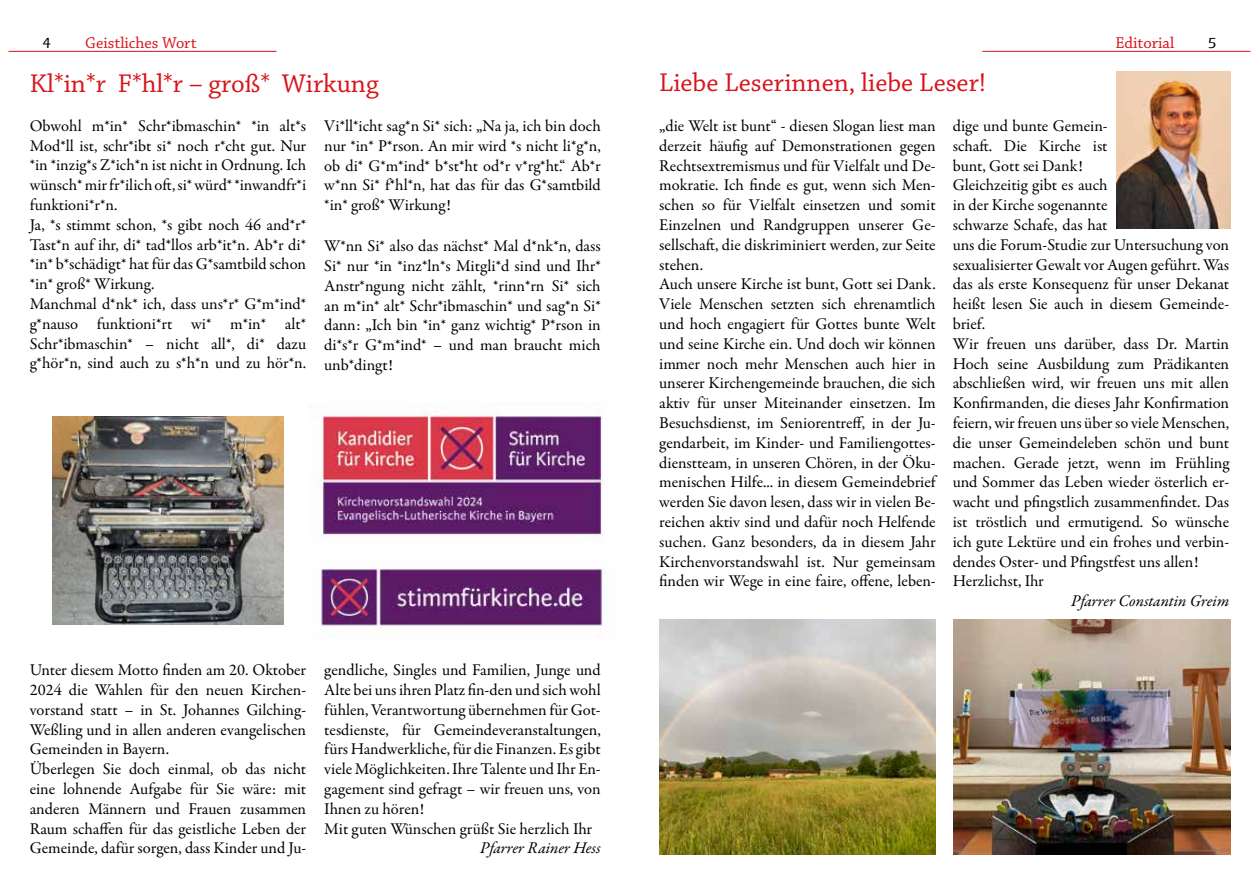
<style>
.page{position:relative;width:1259px;height:893px;background:#fff}
.page>*{position:absolute;margin:0;border:0;box-sizing:border-box;transform-origin:0 0}
.t1{font:27px "Chaparral Pro";color:#d8141b}
.t2{font:16.5px/19.8px "Garamond Premr Pro";color:#000}
.t3{font:italic 16.5px "Garamond Premr Pro";color:#000}
.t4{font:16.5px "Chaparral Pro";color:#d8141b}
.t5{font:16.5px "Chaparral Pro";color:#d81016}
.t6{font:500 15px "Eras ITC";color:#000}
</style>
<div class="page">
<hr style="left:9px;top:51px;width:267px;height:1px;background:#d81016">
<hr style="left:982px;top:51px;width:268px;height:1px;background:#d81016">
<img style="left:52px;top:417px;width:232px;height:207px">
<img style="left:954px;top:620px;width:276px;height:235px">
<img style="left:1116px;top:71px;width:114px;height:158px">
<img style="left:659px;top:620px;width:276px;height:235px">
<img style="left:314px;top:403px;width:290px;height:137px">
<img style="left:320px;top:568px;width:286px;height:69px">
<p class="t5" style="left:1115px;top:33px;width:60px">Editorial</p>
<p class="t4" style="left:85px;top:34px;width:113px">Geistliches Wort</p>
<p class="t6" style="left:43px;top:34px;width:10px">4</p>
<p class="t6" style="left:1207px;top:34px;width:10px">5</p>
<h1 class="t1" style="left:659px;top:68px;width:328px">Liebe Leserinnen, liebe Leser!</h1>
<h1 class="t1" style="left:30px;top:69px;width:350px">Kl*in*r F*hl*r – groß* Wirkung</h1>
<p class="t2" style="left:30px;top:116px;width:278px">Obwohl m*in* Schr*ibmaschin* *in alt*s Mod*ll ist, schr*ibt si* noch r*cht gut. Nur *in *inzig*s Z*ich*n ist nicht in Ordnung. Ich wünsch* mir fr*ilich oft, si* würd* *inwandfr*i funktioni*r*n.<br>Ja, *s stimmt schon, *s gibt noch 46 and*r* Tast*n auf ihr, di* tad*llos arb*it*n. Ab*r di* *in* b*schädigt* hat für das G*samtbild schon *in* groß* Wirkung.<br>Manchmal d*nk* ich, dass uns*r* G*m*ind* g*nauso funktioni*rt wi* m*in* alt* Schr*ibmaschin* – nicht all*, di* dazu g*hör*n, sind auch zu s*h*n und zu hör*n.</p>
<p class="t2" style="left:324px;top:116px;width:278px;text-align:justify">Vi*ll*icht sag*n Si* sich: „Na ja, ich bin doch nur *in* P*rson. An mir wird *s nicht li*g*n, ob di* G*m*ind* b*st*ht od*r v*rg*ht.“ Ab*r w*nn Si* f*hl*n, hat das für das G*samtbild *in* groß* Wirkung!</p>
<p class="t2" style="left:324px;top:237px;width:278px;text-align:justify">W*nn Si* also das nächst* Mal d*nk*n, dass Si* nur *in *inz*ln*s Mitgli*d sind und Ihr* Anstr*ngung nicht zählt, *rinn*rn Si* sich an m*in* alt* Schr*ibmaschin* und sag*n Si* dann: „Ich bin *in* ganz wichtig* P*rson in di*s*r G*m*ind* – und man braucht mich unb*dingt!</p>
<p class="t2" style="left:30px;top:660px;width:278px">Unter diesem Motto finden am 20. Oktober 2024 die Wahlen für den neuen Kirchen&shy;vorstand statt – in St. Johannes Gilching-Weßling und in allen anderen evangelischen Gemeinden in Bayern.<br>Überlegen Sie doch einmal, ob das nicht eine lohnende Aufgabe für Sie wäre: mit anderen Männern und Frauen zusammen Raum schaffen für das geistliche Leben der Gemeinde, dafür sorgen, dass Kinder und Ju-</p>
<p class="t2" style="left:324px;top:660px;width:278px">gendliche, Singles und Familien, Junge und Alte bei uns ihren Platz fin-den und sich wohl fühlen, Verantwortung übernehmen für Got&shy;tesdienste, für Gemeindeveranstaltungen, fürs Handwerkliche, für die Finanzen. Es gibt viele Möglichkeiten. Ihre Talente und Ihr En&shy;gagement sind gefragt – wir freuen uns, von Ihnen zu hören!<br>Mit guten Wünschen grüßt Sie herzlich Ihr</p>
<p class="t3" style="left:480px;top:838px;width:122px">Pfarrer Rainer Hess</p>
<p class="t2" style="left:659px;top:116px;width:278px">„die Welt ist bunt“ - diesen Slogan liest man derzeit häufig auf Demonstrationen gegen Rechtsextremismus und für Vielfalt und De&shy;mokratie. Ich finde es gut, wenn sich Men&shy;schen so für Vielfalt einsetzen und somit Einzelnen und Randgruppen unserer Ge&shy;sellschaft, die diskriminiert werden, zur Seite stehen.<br>Auch unsere Kirche ist bunt, Gott sei Dank.<br>Viele Menschen setzten sich ehrenamtlich und hoch engagiert für Gottes bunte Welt und seine Kirche ein. Und doch wir können immer noch mehr Menschen auch hier in unserer Kirchengemeinde brauchen, die sich aktiv für unser Miteinander einsetzen. Im Besuchsdienst, im Seniorentreff, in der Ju&shy;gendarbeit, im Kinder- und Familiengottes&shy;dienstteam, in unseren Chören, in der Öku&shy;menischen Hilfe... in diesem Gemeindebrief werden Sie davon lesen, dass wir in vielen Be&shy;reichen aktiv sind und dafür noch Helfende suchen. Ganz besonders, da in diesem Jahr Kirchenvorstandswahl ist. Nur gemeinsam finden wir Wege in eine faire, offene, leben-</p>
<p class="t2" style="left:952px;top:116px;width:278px">dige und bunte Gemein-<br>schaft. Die Kirche ist<br>bunt, Gott sei Dank!<br>Gleichzeitig gibt es auch<br>in der Kirche sogenannte<br>schwarze Schafe, das hat<br>uns die Forum-Studie zur Untersuchung von sexualisierter Gewalt vor Augen geführt. Was das als erste Konsequenz für unser Dekanat heißt lesen Sie auch in diesem Gemeinde&shy;brief.<br>Wir freuen uns darüber, dass Dr. Martin Hoch seine Ausbildung zum Prädikanten abschließen wird, wir freuen uns mit allen Konfirmanden, die dieses Jahr Konfirmation feiern, wir freuen uns über so viele Menschen, die unser Gemeindeleben schön und bunt machen. Gerade jetzt, wenn im Frühling und Sommer das Leben wieder österlich er&shy;wacht und pfingstlich zusammenfindet. Das ist tröstlich und ermutigend. So wünsche ich gute Lektüre und ein frohes und verbin&shy;dendes Oster- und Pfingstfest uns allen!<br>Herzlichst, Ihr</p>
<p class="t3" style="left:1071px;top:591px;width:160px">Pfarrer Constantin Greim</p>
</div>
